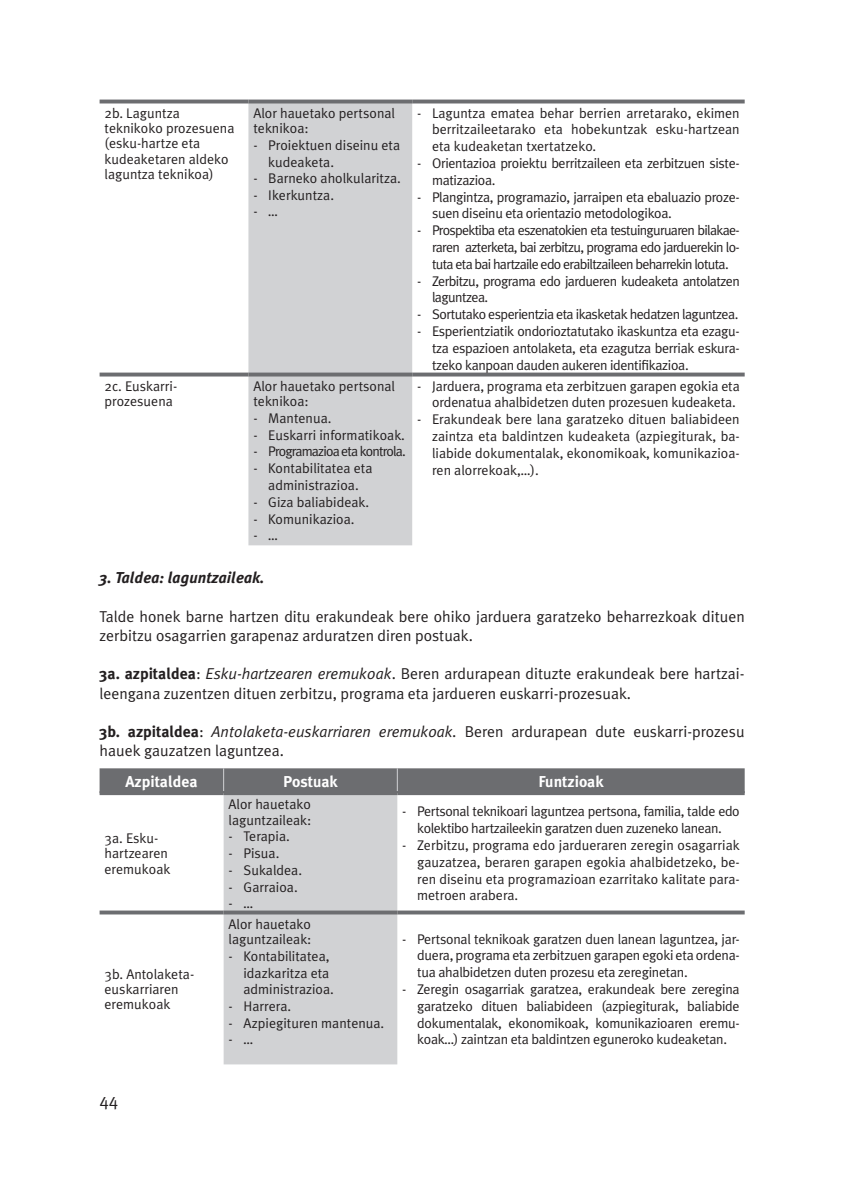
<style>
.page{position:relative;width:843px;height:1190px;background:#fff}
.page>*{position:absolute;margin:0;border:0;box-sizing:border-box;transform-origin:0 0}
.t1{font:17.5px "Meta Plus Normal";color:#231f20}
.t2{font:15.75px/19.2px "Meta Plus Normal";color:#231f20}
.t3{font:700 15.75px "Meta Plus";color:#fff}
.t4{font:italic 700 15.75px "Meta Plus";color:#231f20}
.t5{font:14px/16.8px "Meta Plus Normal";letter-spacing:-.01em;color:#231f20}
.t6{font:14px/16.8px "Meta Plus Normal";letter-spacing:-.04em;color:#231f20}
.t7{font:14px/16.8px "Meta Plus Normal";letter-spacing:-.03em;color:#231f20;text-align:center}
.t8{font:14px "Meta Plus Normal";letter-spacing:-.06em;color:#231f20}
.s1{font-family:"Meta Plus";font-weight:700}
.s2{font-style:italic}
</style>
<div class="page">
<div style="left:248px;top:103px;width:164px;height:442px;background:#d1d2d4"></div>
<hr style="left:100px;top:100px;width:148px;height:3px;background:#6c6d70">
<hr style="left:248px;top:100px;width:164px;height:3px;background:#6c6d70">
<hr style="left:412px;top:100px;width:332px;height:3px;background:#6c6d70">
<hr style="left:100px;top:373px;width:148px;height:3px;background:#6c6d70">
<hr style="left:248px;top:373px;width:164px;height:3px;background:#6c6d70">
<hr style="left:412px;top:373px;width:332px;height:3px;background:#6c6d70">
<div style="left:224px;top:795px;width:173px;height:269px;background:#d1d2d4"></div>
<div style="left:100px;top:768px;width:644px;height:23px;background:#6c6d70"></div>
<hr style="left:100px;top:791px;width:124px;height:4px;background:#6c6d70">
<hr style="left:224px;top:791px;width:173px;height:4px;background:#6c6d70">
<hr style="left:397px;top:791px;width:347px;height:4px;background:#6c6d70">
<svg style="left:100px;top:910px;width:124px;height:4px"></svg>
<svg style="left:224px;top:910px;width:173px;height:4px"></svg>
<svg style="left:397px;top:910px;width:347px;height:4px"></svg>
<p class="t5" style="left:105px;top:105px;width:131px;line-height:15.4px">2b. Laguntza teknikoko prozesuena (esku-hartze eta kudeaketaren aldeko laguntza teknikoa)</p>
<p class="t5" style="left:253px;top:105px;width:143px;line-height:15.4px">Alor hauetako pertsonal teknikoa:</p>
<p class="t5" style="left:268px;top:136px;width:133px;text-indent:-15px">- Proiektuen diseinu eta kudeaketa.</p>
<p class="t5" style="left:253px;top:170px;width:149px">- Barneko aholkularitza.</p>
<p class="t5" style="left:253px;top:187px;width:82px">- Ikerkuntza.</p>
<p class="t5" style="left:253px;top:202px;width:26px">- …</p>
<p class="t5" style="left:105px;top:378px;width:74px;line-height:15.4px">2c. Euskarri&shy;prozesuena</p>
<p class="t5" style="left:253px;top:378px;width:143px;line-height:15.4px">Alor hauetako pertsonal teknikoa:</p>
<p class="t5" style="left:253px;top:409px;width:80px">- Mantenua.</p>
<p class="t5" style="left:253px;top:426px;width:153px">- Euskarri informatikoak.</p>
<p class="t8" style="left:253px;top:443px;width:154px">- Programazioa eta kontrola.</p>
<p class="t5" style="left:253px;top:460px;width:120px;text-align:center">- Kontabilitatea eta administrazioa.</p>
<p class="t5" style="left:253px;top:493px;width:117px">- Giza baliabideak.</p>
<p class="t5" style="left:253px;top:510px;width:103px">- Komunikazioa.</p>
<p class="t5" style="left:253px;top:527px;width:26px">- …</p>
<p class="t5" style="left:432px;top:104px;width:309px;text-align:justify;text-indent:-15px">- Laguntza ematea behar berrien arretarako, ekimen berritzaileetarako eta hobekuntzak esku-hartzean eta kudeaketan txertatzeko.</p>
<p class="t5" style="left:432px;top:155px;width:309px;text-indent:-15px">- Orientazioa proiektu berritzaileen eta zerbitzuen siste&shy;matizazioa.</p>
<p class="t5" style="left:432px;top:188px;width:309px;text-indent:-15px">- Plangintza, programazio, jarraipen eta ebaluazio proze&shy;suen diseinu eta orientazio metodologikoa.</p>
<p class="t5" style="left:432px;top:222px;width:309px;text-align:justify;text-indent:-15px">- Prospektiba eta eszenatokien eta testuinguruaren bilakae&shy;raren azterketa, bai zerbitzu, programa edo jarduerekin lo&shy;tuta eta bai hartzaile edo erabiltzaileen beharrekin lotuta.</p>
<p class="t6" style="left:432px;top:272px;width:309px;text-indent:-15px">- Zerbitzu, programa edo jardueren kudeaketa antolatzen laguntzea.</p>
<p class="t6" style="left:417px;top:306px;width:323px">- Sortutako esperientzia eta ikasketak hedatzen laguntzea.</p>
<p class="t5" style="left:432px;top:323px;width:309px;text-align:justify;text-indent:-15px">- Esperientziatik ondorioztatutako ikaskuntza eta ezagu&shy;tza espazioen antolaketa, eta ezagutza berriak eskura&shy;tzeko kanpoan dauden aukeren identifikazioa.</p>
<p class="t5" style="left:417px;top:377px;width:324px;text-align:right">- Jarduera, programa eta zerbitzuen garapen egokia eta ordenatua ahalbidetzen duten prozesuen kudeaketa.</p>
<p class="t5" style="left:432px;top:411px;width:309px;text-align:justify;text-indent:-15px">- Erakundeak bere lana garatzeko dituen baliabideen zaintza eta baldintzen kudeaketa (azpiegiturak, ba&shy;liabide dokumentalak, ekonomikoak, komunikazioa&shy;ren alorrekoak,…).</p>
<p class="t4" style="left:100px;top:569px;width:166px">3. Taldea: laguntzaileak.</p>
<p class="t2" style="left:100px;top:606px;width:646px">Talde honek barne hartzen ditu erakundeak bere ohiko jarduera garatzeko beharrezkoak dituen zerbitzu osagarrien garapenaz arduratzen diren postuak.</p>
<p class="t2" style="left:100px;top:664px;width:646px"><span class="s1">3a. azpitaldea</span>: <span class="s2">Esku-hartzearen eremukoak</span>. Beren ardurapean dituzte erakundeak bere hartzai&shy;leengana zuzentzen dituen zerbitzu, programa eta jardueren euskarri-prozesuak.</p>
<p class="t2" style="left:100px;top:722px;width:646px"><span class="s1">3b. azpitaldea</span>: <span class="s2">Antolaketa-euskarriaren eremukoak.</span> Beren ardurapean dute euskarri-prozesu hauek gauzatzen laguntzea.</p>
<p class="t3" style="left:125px;top:772px;width:74px">Azpitaldea</p>
<p class="t3" style="left:283px;top:772px;width:56px">Postuak</p>
<p class="t3" style="left:538px;top:772px;width:67px">Funtzioak</p>
<p class="t5" style="left:105px;top:830px;width:67px;line-height:15.4px">3a. Esku&shy;hartzearen eremukoak</p>
<p class="t5" style="left:105px;top:966px;width:91px;line-height:15.4px">3b. Antolaketa&shy;euskarriaren eremukoak</p>
<p class="t1" style="left:100px;top:1089px;width:20px">44</p>
<p class="t5" style="left:229px;top:796px;width:84px;line-height:15.4px">Alor hauetako laguntzaileak:</p>
<p class="t5" style="left:229px;top:828px;width:63px">- Terapia.</p>
<p class="t5" style="left:229px;top:845px;width:52px">- Pisua.</p>
<p class="t5" style="left:229px;top:862px;width:75px">- Sukaldea.</p>
<p class="t5" style="left:229px;top:878px;width:71px">- Garraioa.</p>
<p class="t5" style="left:229px;top:894px;width:26px">- …</p>
<p class="t5" style="left:229px;top:916px;width:84px;line-height:15.4px">Alor hauetako laguntzaileak:</p>
<p class="t5" style="left:243px;top:947px;width:92px;text-indent:-15px">- Kontabilitatea, idazkaritza eta administrazioa.</p>
<p class="t5" style="left:229px;top:998px;width:64px">- Harrera.</p>
<p class="t5" style="left:229px;top:1015px;width:157px">- Azpiegituren mantenua.</p>
<p class="t5" style="left:229px;top:1030px;width:26px">- …</p>
<p class="t7" style="left:402px;top:803px;width:339px">- Pertsonal teknikoari laguntzea pertsona, familia, talde edo kolektibo hartzaileekin garatzen duen zuzeneko lanean.</p>
<p class="t5" style="left:417px;top:837px;width:324px;text-align:justify;text-indent:-15px">- Zerbitzu, programa edo jardueraren zeregin osagarriak gauzatzea, beraren garapen egokia ahalbidetzeko, be&shy;ren diseinu eta programazioan ezarritako kalitate para&shy;metroen arabera.</p>
<p class="t5" style="left:417px;top:930px;width:324px;text-align:justify;text-indent:-15px">- Pertsonal teknikoak garatzen duen lanean laguntzea, jar&shy;duera, programa eta zerbitzuen garapen egoki eta ordena&shy;tua ahalbidetzen duten prozesu eta zereginetan.</p>
<p class="t5" style="left:417px;top:981px;width:324px;text-align:justify;text-indent:-15px">- Zeregin osagarriak garatzea, erakundeak bere zeregina garatzeko dituen baliabideen (azpiegiturak, baliabide dokumentalak, ekonomikoak, komunikazioaren eremu&shy;koak…) zaintzan eta baldintzen eguneroko kudeaketan.</p>
</div>
